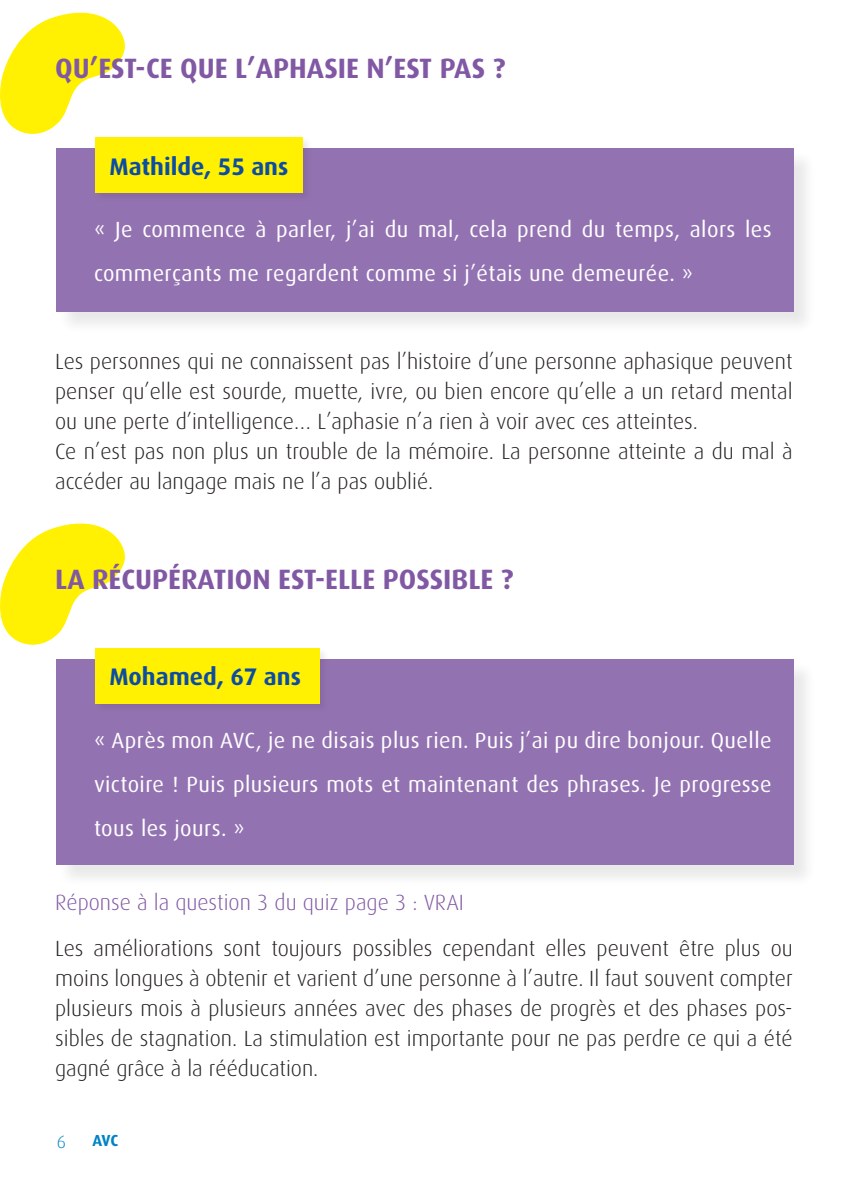
<style>
.page{position:relative;width:851px;height:1191px;background:#fff}
.page>*{position:absolute;margin:0;border:0;box-sizing:border-box;transform-origin:0 0}
.t1{font:700 28px "Dax";color:#8158a4}
.t2{font:700 24px "Dax";color:#0d4da1}
.t3{font:300 22px/30px "Dax";color:#231f20}
.t4{font:22px/44px "Dax";letter-spacing:.02em;color:#fff}
.t5{font:300 22px "Dax";color:#8158a4}
.t6{font:300 18px "Dax";color:#0082c7}
.t7{font:700 16px "Dax";color:#0082c7}
</style>
<div class="page">
<div style="left:57px;top:149px;width:759px;height:185px;background:#231f20;opacity:.1"></div>
<div style="left:57px;top:149px;width:737px;height:163px;background:#9372b2"></div>
<div style="left:57px;top:660px;width:759px;height:227px;background:#231f20;opacity:.1"></div>
<div style="left:57px;top:659px;width:737px;height:206px;background:#9372b2"></div>
<div style="left:93px;top:135px;width:220px;height:68px;background:#231f20;opacity:.1"></div>
<div style="left:95px;top:137px;width:207px;height:56px;background:#fff101"></div>
<div style="left:93px;top:646px;width:236px;height:68px;background:#231f20;opacity:.1"></div>
<div style="left:95px;top:648px;width:224px;height:56px;background:#fff101"></div>
<svg style="left:0;top:12px;width:127px;height:125px"></svg>
<svg style="left:0;top:523px;width:127px;height:124px"></svg>
<p class="t1" style="left:55px;top:52px;width:451px">QU’EST-CE QUE L’APHASIE N’EST PAS ?</p>
<p class="t2" style="left:109px;top:153px;width:180px">Mathilde, 55 ans</p>
<p class="t4" style="left:94px;top:208px;width:679px">« Je commence à parler, j’ai du mal, cela prend du temps, alors les commerçants me regardent comme si j’étais une demeurée. »</p>
<p class="t3" style="left:55px;top:346px;width:739px">Les personnes qui ne connaissent pas l’histoire d’une personne aphasique peuvent penser qu’elle est sourde, muette, ivre, ou bien encore qu’elle a un retard mental ou une perte d’intelligence… L’aphasie n’a rien à voir avec ces atteintes.<br>Ce n’est pas non plus un trouble de la mémoire. La personne atteinte a du mal à accéder au langage mais ne l’a pas oublié.</p>
<p class="t1" style="left:55px;top:563px;width:459px">LA RÉCUPÉRATION EST-ELLE POSSIBLE ?</p>
<p class="t2" style="left:109px;top:663px;width:193px">Mohamed, 67 ans</p>
<p class="t4" style="left:94px;top:718px;width:679px;text-align:justify">« Après mon AVC, je ne disais plus rien. Puis j’ai pu dire bonjour. Quelle victoire ! Puis plusieurs mots et maintenant des phrases. Je progresse tous les jours. »</p>
<p class="t5" style="left:55px;top:890px;width:410px">Réponse à la question 3 du quiz page 3 : VRAI</p>
<p class="t3" style="left:55px;top:933px;width:739px;text-align:justify">Les améliorations sont toujours possibles cependant elles peuvent être plus ou moins longues à obtenir et varient d’une personne à l’autre. Il faut souvent compter plusieurs mois à plusieurs années avec des phases de progrès et des phases pos&shy;sibles de stagnation. La stimulation est importante pour ne pas perdre ce qui a été gagné grâce à la rééducation.</p>
<p class="t6" style="left:57px;top:1131px;width:11px">6</p>
<p class="t7" style="left:92px;top:1131px;width:27px">AVC</p>
</div>
